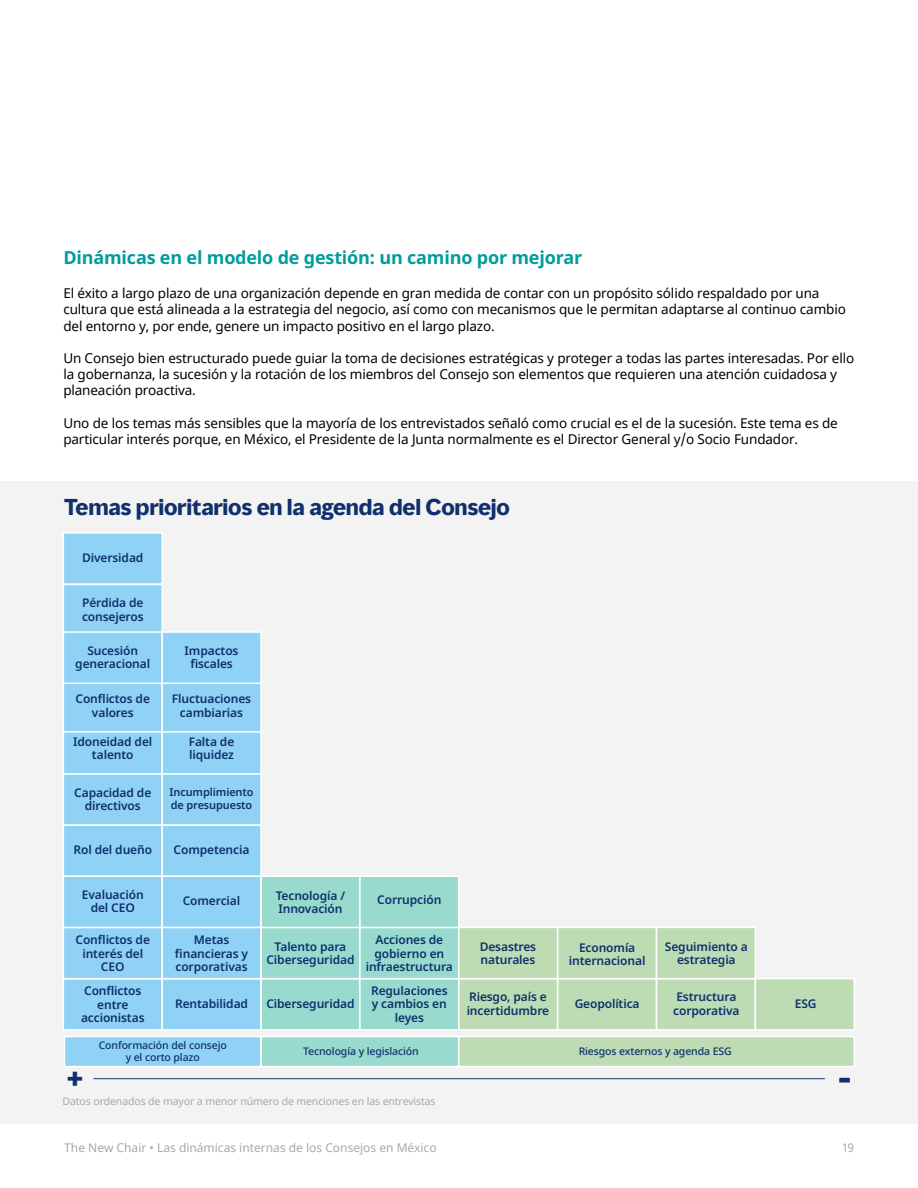
<style>
.page{position:relative;width:918px;height:1188px;background:#fff}
.page>*{position:absolute;margin:0;border:0;box-sizing:border-box;transform-origin:0 0}
.t1{font:700 30px "MMC Display";color:#0f306d}
.t2{font:700 21px "MMC Display";letter-spacing:-.01em;color:#0f306d}
.t3{font:700 18px "Noto Sans";letter-spacing:-.01em;color:#009c9b}
.t4{font:13.5px/16.2px "Noto Sans";letter-spacing:-.01em;color:#000}
.t5{font:600 12px/13.5px "Noto Sans";letter-spacing:-.01em;color:#0f306d;text-align:center}
.t6{font:12px "Noto Sans";color:#a8a8a7}
.t7{font:600 10.95px/12.8px "Noto Sans";letter-spacing:-.01em;color:#0f306d}
.t8{font:500 10.5px/12.6px "Noto Sans";letter-spacing:-.01em;color:#0f306d;text-align:center}
.t9{font:10.5px "Noto Sans";letter-spacing:-.01em;color:#a8a8a7}
</style>
<div class="page">
<div style="left:0;top:481px;width:918px;height:643px;background:#f3f3f3"></div>
<div style="left:64px;top:1036px;width:198px;height:31px;background:#90d2f5;border:2px solid #fff"></div>
<div style="left:260px;top:1036px;width:199px;height:31px;background:#98dbce;border:2px solid #fff"></div>
<div style="left:458px;top:1036px;width:397px;height:31px;background:#bddcb4;border:2px solid #fff"></div>
<div style="left:63px;top:584px;width:100px;height:52px;background:#90d2f5;border:2px solid #fff"></div>
<div style="left:63px;top:532px;width:100px;height:53px;background:#90d2f5;border:2px solid #fff"></div>
<div style="left:63px;top:722px;width:100px;height:53px;background:#90d2f5;border:2px solid #fff"></div>
<div style="left:161px;top:722px;width:101px;height:53px;background:#90d2f5;border:2px solid #fff"></div>
<div style="left:63px;top:680px;width:100px;height:53px;background:#90d2f5;border:2px solid #fff"></div>
<div style="left:161px;top:680px;width:101px;height:53px;background:#90d2f5;border:2px solid #fff"></div>
<div style="left:63px;top:631px;width:100px;height:53px;background:#90d2f5;border:2px solid #fff"></div>
<div style="left:161px;top:631px;width:101px;height:53px;background:#90d2f5;border:2px solid #fff"></div>
<div style="left:63px;top:773px;width:100px;height:53px;background:#90d2f5;border:2px solid #fff"></div>
<div style="left:161px;top:773px;width:101px;height:53px;background:#90d2f5;border:2px solid #fff"></div>
<div style="left:63px;top:824px;width:100px;height:53px;background:#90d2f5;border:2px solid #fff"></div>
<div style="left:161px;top:824px;width:101px;height:53px;background:#90d2f5;border:2px solid #fff"></div>
<div style="left:63px;top:978px;width:100px;height:53px;background:#90d2f5;border:2px solid #fff"></div>
<div style="left:161px;top:978px;width:101px;height:53px;background:#90d2f5;border:2px solid #fff"></div>
<div style="left:260px;top:978px;width:101px;height:53px;background:#98dbce;border:2px solid #fff"></div>
<div style="left:359px;top:978px;width:101px;height:53px;background:#98dbce;border:2px solid #fff"></div>
<div style="left:458px;top:978px;width:100px;height:53px;background:#bddcb4;border:2px solid #fff"></div>
<div style="left:557px;top:978px;width:100px;height:53px;background:#bddcb4;border:2px solid #fff"></div>
<div style="left:656px;top:978px;width:100px;height:53px;background:#bddcb4;border:2px solid #fff"></div>
<div style="left:755px;top:978px;width:100px;height:53px;background:#bddcb4;border:2px solid #fff"></div>
<div style="left:63px;top:927px;width:100px;height:52px;background:#90d2f5;border:2px solid #fff"></div>
<div style="left:161px;top:927px;width:101px;height:52px;background:#90d2f5;border:2px solid #fff"></div>
<div style="left:260px;top:927px;width:101px;height:52px;background:#98dbce;border:2px solid #fff"></div>
<div style="left:359px;top:927px;width:101px;height:52px;background:#98dbce;border:2px solid #fff"></div>
<div style="left:458px;top:927px;width:100px;height:52px;background:#bddcb4;border:2px solid #fff"></div>
<div style="left:557px;top:927px;width:100px;height:52px;background:#bddcb4;border:2px solid #fff"></div>
<div style="left:656px;top:927px;width:100px;height:52px;background:#bddcb4;border:2px solid #fff"></div>
<div style="left:63px;top:875px;width:100px;height:53px;background:#90d2f5;border:2px solid #fff"></div>
<div style="left:161px;top:875px;width:101px;height:53px;background:#90d2f5;border:2px solid #fff"></div>
<div style="left:260px;top:875px;width:101px;height:53px;background:#98dbce;border:2px solid #fff"></div>
<div style="left:359px;top:875px;width:101px;height:53px;background:#98dbce;border:2px solid #fff"></div>
<hr style="left:94px;top:1078px;width:731px;height:1px;background:#0f306d">
<h3 class="t3" style="left:63px;top:245px;width:520px">Dinámicas en el modelo de gestión: un camino por mejorar</h3>
<p class="t4" style="left:63px;top:286px;width:784px">El éxito a largo plazo de una organización depende en gran medida de contar con un propósito sólido respaldado por una cultura que está alineada a la estrategia del negocio, así como con mecanismos que le permitan adaptarse al continuo cambio del entorno y, por ende, genere un impacto positivo en el largo plazo.</p>
<p class="t4" style="left:63px;top:350px;width:792px">Un Consejo bien estructurado puede guiar la toma de decisiones estratégicas y proteger a todas las partes interesadas. Por ello la gobernanza, la sucesión y la rotación de los miembros del Consejo son elementos que requieren una atención cuidadosa y planeación proactiva.</p>
<p class="t4" style="left:63px;top:415px;width:776px">Uno de los temas más sensibles que la mayoría de los entrevistados señaló como crucial es el de la sucesión. Este tema es de particular interés porque, en México, el Presidente de la Junta normalmente es el Director General y/o Socio Fundador.</p>
<h2 class="t2" style="left:64px;top:494px;width:448px">Temas prioritarios en la agenda del Consejo</h2>
<p class="t5" style="left:82px;top:551px;width:63px">Diversidad</p>
<p class="t5" style="left:82px;top:596px;width:63px;text-align:left">Pérdida de consejeros</p>
<p class="t5" style="left:75px;top:644px;width:76px">Sucesión generacional</p>
<p class="t5" style="left:185px;top:644px;width:55px">Impactos fiscales</p>
<p class="t5" style="left:76px;top:693px;width:76px">Conflictos de valores</p>
<p class="t5" style="left:172px;top:693px;width:81px">Fluctuaciones cambiarias</p>
<p class="t5" style="left:73px;top:735px;width:81px">Idoneidad del talento</p>
<p class="t5" style="left:189px;top:735px;width:47px;text-align:left">Falta de liquidez</p>
<p class="t5" style="left:74px;top:786px;width:79px">Capacidad de directivos</p>
<p class="t7" style="left:169px;top:786px;width:86px">Incumplimiento de presupuesto</p>
<p class="t5" style="left:74px;top:843px;width:80px">Rol del dueño</p>
<p class="t5" style="left:174px;top:843px;width:77px">Competencia</p>
<p class="t5" style="left:82px;top:888px;width:63px">Evaluación del CEO</p>
<p class="t5" style="left:183px;top:894px;width:59px">Comercial</p>
<p class="t5" style="left:377px;top:893px;width:66px">Corrupción</p>
<p class="t5" style="left:276px;top:889px;width:71px;text-align:left">Tecnología /<br>Innovación</p>
<p class="t5" style="left:76px;top:933px;width:76px">Conflictos de interés del<br>CEO</p>
<p class="t5" style="left:175px;top:933px;width:75px">Metas financieras y corporativas</p>
<p class="t5" style="left:366px;top:933px;width:89px">Acciones de gobierno en infraestructura</p>
<p class="t5" style="left:480px;top:940px;width:58px;text-align:left">Desastres naturales</p>
<p class="t5" style="left:665px;top:940px;width:84px">Seguimiento a estrategia</p>
<p class="t5" style="left:266px;top:940px;width:90px">Talento para<br>Ciberseguridad</p>
<p class="t5" style="left:569px;top:941px;width:78px">Economía internacional</p>
<p class="t5" style="left:81px;top:985px;width:65px">Conflictos entre accionistas</p>
<p class="t5" style="left:371px;top:984px;width:78px">Regulaciones y cambios en leyes</p>
<p class="t5" style="left:467px;top:991px;width:84px;text-align:left">Riesgo, país e incertidumbre</p>
<p class="t5" style="left:673px;top:991px;width:68px;text-align:left">Estructura corporativa</p>
<p class="t5" style="left:175px;top:997px;width:74px">Rentabilidad</p>
<p class="t5" style="left:266px;top:997px;width:90px">Ciberseguridad</p>
<p class="t5" style="left:575px;top:997px;width:67px">Geopolítica</p>
<p class="t5" style="left:795px;top:997px;width:23px">ESG</p>
<p class="t8" style="left:99px;top:1039px;width:130px">Conformación del consejo y el corto plazo</p>
<p class="t8" style="left:303px;top:1045px;width:117px">Tecnología y legislación</p>
<p class="t8" style="left:579px;top:1045px;width:155px">Riesgos externos y agenda ESG</p>
<h1 class="t1" style="left:65px;top:1059px;width:21px">+</h1>
<h1 class="t1" style="left:837px;top:1059px;width:17px">-</h1>
<p class="t9" style="left:63px;top:1094px;width:375px">Datos ordenados de mayor a menor número de menciones en las entrevistas</p>
<p class="t6" style="left:64px;top:1140px;width:374px">The New Chair • Las dinámicas internas de los Consejos en México</p>
<p class="t6" style="left:841px;top:1140px;width:15px">19</p>
</div>
